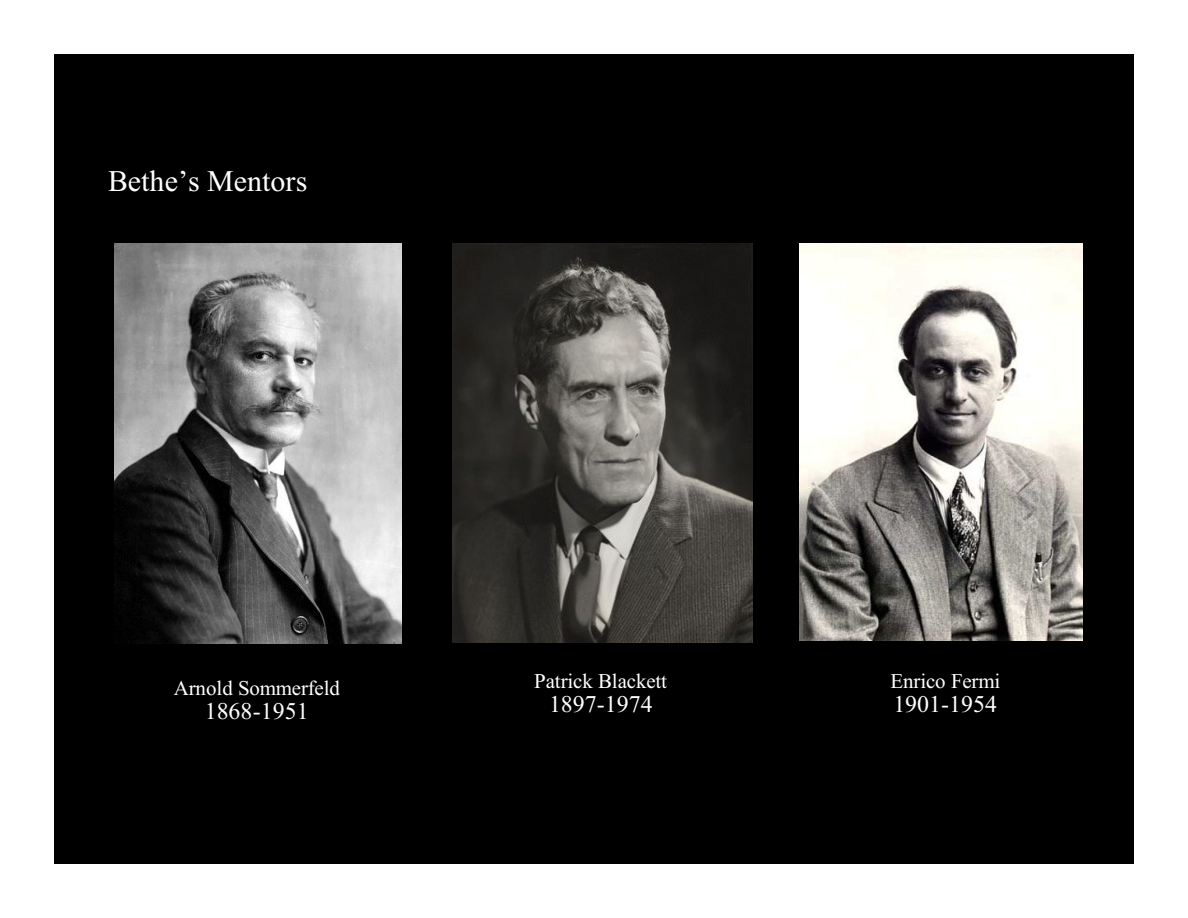
<style>
.page{position:relative;width:1188px;height:918px;background:#fff}
.page>*{position:absolute;margin:0;border:0;box-sizing:border-box;transform-origin:0 0}
.t1{font:30px "Times New Roman";color:#fff}
.t2{font:24px "Times New Roman";letter-spacing:.005em;color:#fff}
.t3{font:21px "Times New Roman";letter-spacing:-.005em;color:#fff}
</style>
<div class="page">
<div style="left:54px;top:54px;width:1080px;height:810px;background:#000"></div>
<img style="left:115px;top:243px;width:286px;height:401px">
<img style="left:452px;top:243px;width:301px;height:400px">
<img style="left:799px;top:243px;width:284px;height:397px">
<h1 class="t1" style="left:108px;top:170px;width:201px">Bethe’s Mentors</h1>
<p class="t3" style="left:174px;top:680px;width:168px">Arnold Sommerfeld</p>
<p class="t2" style="left:205px;top:703px;width:105px">1868-1951</p>
<p class="t3" style="left:534px;top:673px;width:134px">Patrick Blackett</p>
<p class="t2" style="left:549px;top:695px;width:105px">1897-1974</p>
<p class="t3" style="left:890px;top:673px;width:111px">Enrico Fermi</p>
<p class="t2" style="left:893px;top:695px;width:105px">1901-1954</p>
</div>
